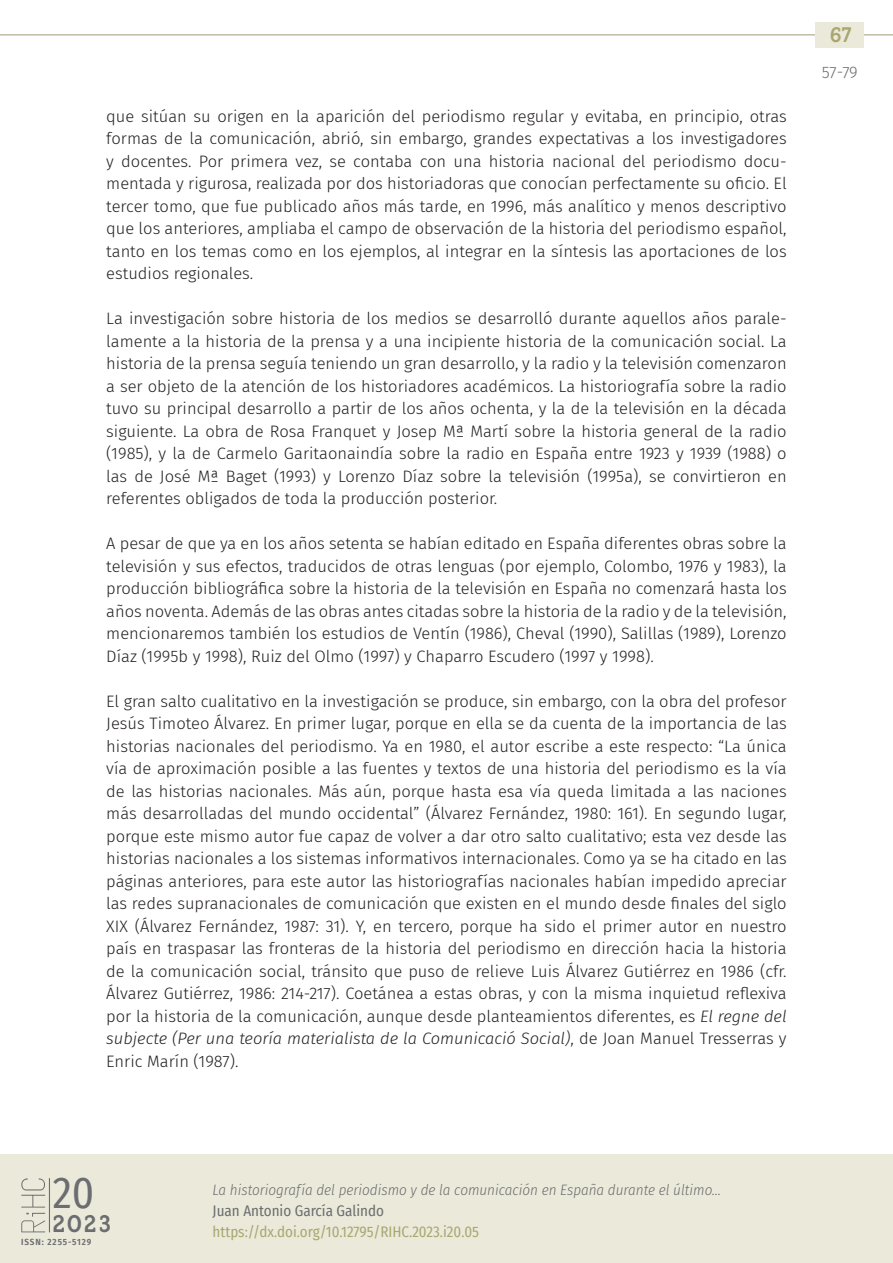
<style>
.page{position:relative;width:893px;height:1263px;background:#fff}
.page>*{position:absolute;margin:0;border:0;box-sizing:border-box;transform-origin:0 0}
.t1{font:43.2px "Fira Sans Condensed";color:#6c6d70}
.t2{font:600 24px "Gambero";color:#6c6d70}
.t3{font:600 21px "Gambero";color:#aaa671}
._00_bsc{font:300 16.5px/22.5px "Fira Sans";color:#231f20;text-align:justify}
.t4{font:300 16.5px "Fira Sans";color:#6c6d70}
.t5{font:italic 300 15px "Fira Sans Condensed";color:#6c6d70}
.t6{font:15px "Fira Sans Condensed";color:#aaa671}
.t7{font:15px "Fira Sans Condensed";color:#6c6d70}
.t8{font:600 9px "Fira Sans Condensed";letter-spacing:.1em;color:#6c6d70}
.s1{font-style:italic}
</style>
<div class="page">
<hr style="left:0;top:34px;width:893px;height:1px;background:#aea385">
<div style="left:816px;top:22px;width:48px;height:26px;background:#ebeada"></div>
<div style="left:0;top:1154px;width:893px;height:109px;background:#ebeada"></div>
<hr style="left:49px;top:1178px;width:1px;height:54px;background:#6c6d70">
<svg style="left:21px;top:1178px;width:24px;height:29px"></svg>
<svg style="left:21px;top:1213px;width:24px;height:19px"></svg>
<p class="_00_bsc" style="left:106px;top:105px;width:682px">que sitúan su origen en la aparición del periodismo regular y evitaba, en principio, otras formas de la comunicación, abrió, sin embargo, grandes expectativas a los investigadores y docentes. Por primera vez, se contaba con una historia nacional del periodismo docu&shy;mentada y rigurosa, realizada por dos historiadoras que conocían perfectamente su oficio. El tercer tomo, que fue publicado años más tarde, en 1996, más analítico y menos descriptivo que los anteriores, ampliaba el campo de observación de la historia del periodismo español, tanto en los temas como en los ejemplos, al integrar en la síntesis las aportaciones de los estudios regionales.</p>
<p class="_00_bsc" style="left:106px;top:307px;width:682px">La investigación sobre historia de los medios se desarrolló durante aquellos años parale&shy;lamente a la historia de la prensa y a una incipiente historia de la comunicación social. La historia de la prensa seguía teniendo un gran desarrollo, y la radio y la televisión comenzaron a ser objeto de la atención de los historiadores académicos. La historiografía sobre la radio tuvo su principal desarrollo a partir de los años ochenta, y la de la televisión en la década siguiente. La obra de Rosa Franquet y Josep Mª Martí sobre la historia general de la radio (1985), y la de Carmelo Garitaonaindía sobre la radio en España entre 1923 y 1939 (1988) o las de José Mª Baget (1993) y Lorenzo Díaz sobre la televisión (1995a), se convirtieron en referentes obligados de toda la producción posterior.</p>
<p class="_00_bsc" style="left:106px;top:532px;width:682px">A pesar de que ya en los años setenta se habían editado en España diferentes obras sobre la televisión y sus efectos, traducidos de otras lenguas (por ejemplo, Colombo, 1976 y 1983), la producción bibliográfica sobre la historia de la televisión en España no comenzará hasta los años noventa. Además de las obras antes citadas sobre la historia de la radio y de la televisión, mencionaremos también los estudios de Ventín (1986), Cheval (1990), Salillas (1989), Lorenzo Díaz (1995b y 1998), Ruiz del Olmo (1997) y Chaparro Escudero (1997 y 1998).</p>
<p class="_00_bsc" style="left:106px;top:690px;width:682px">El gran salto cualitativo en la investigación se produce, sin embargo, con la obra del profesor Jesús Timoteo Álvarez. En primer lugar, porque en ella se da cuenta de la importancia de las historias nacionales del periodismo. Ya en 1980, el autor escribe a este respecto: “La única vía de aproximación posible a las fuentes y textos de una historia del periodismo es la vía de las historias nacionales. Más aún, porque hasta esa vía queda limitada a las naciones más desarrolladas del mundo occidental” (Álvarez Fernández, 1980: 161). En segundo lugar, porque este mismo autor fue capaz de volver a dar otro salto cualitativo; esta vez desde las historias nacionales a los sistemas informativos internacionales. Como ya se ha citado en las páginas anteriores, para este autor las historiografías nacionales habían impedido apreciar las redes supranacionales de comunicación que existen en el mundo desde finales del siglo XIX (Álvarez Fernández, 1987: 31). Y, en tercero, porque ha sido el primer autor en nuestro país en traspasar las fronteras de la historia del periodismo en dirección hacia la historia de la comunicación social, tránsito que puso de relieve Luis Álvarez Gutiérrez en 1986 (cfr.<br>Álvarez Gutiérrez, 1986: 214-217). Coetánea a estas obras, y con la misma inquietud reflexiva por la historia de la comunicación, aunque desde planteamientos diferentes, es <span class="s1">El regne del subjecte (Per una teoría materialista de la Comunicació Social)</span>, de Joan Manuel Tresserras y Enric Marín (1987).</p>
<p class="t3" style="left:830px;top:22px;width:23px">67</p>
<p class="t4" style="left:822px;top:60px;width:37px">57-79</p>
<h1 class="t1" style="left:53px;top:1160px;width:43px">20</h1>
<h2 class="t2" style="left:53px;top:1209px;width:60px">2023</h2>
<p class="t8" style="left:21px;top:1234px;width:71px">ISSN: 2255-5129</p>
<p class="t5" style="left:213px;top:1179px;width:510px">La historiografía del periodismo y de la comunicación en España durante el último…</p>
<p class="t7" style="left:213px;top:1199px;width:173px">Juan Antonio García Galindo</p>
<p class="t6" style="left:213px;top:1220px;width:268px">https://dx.doi.org/10.12795/RIHC.2023.i20.05</p>
</div>
